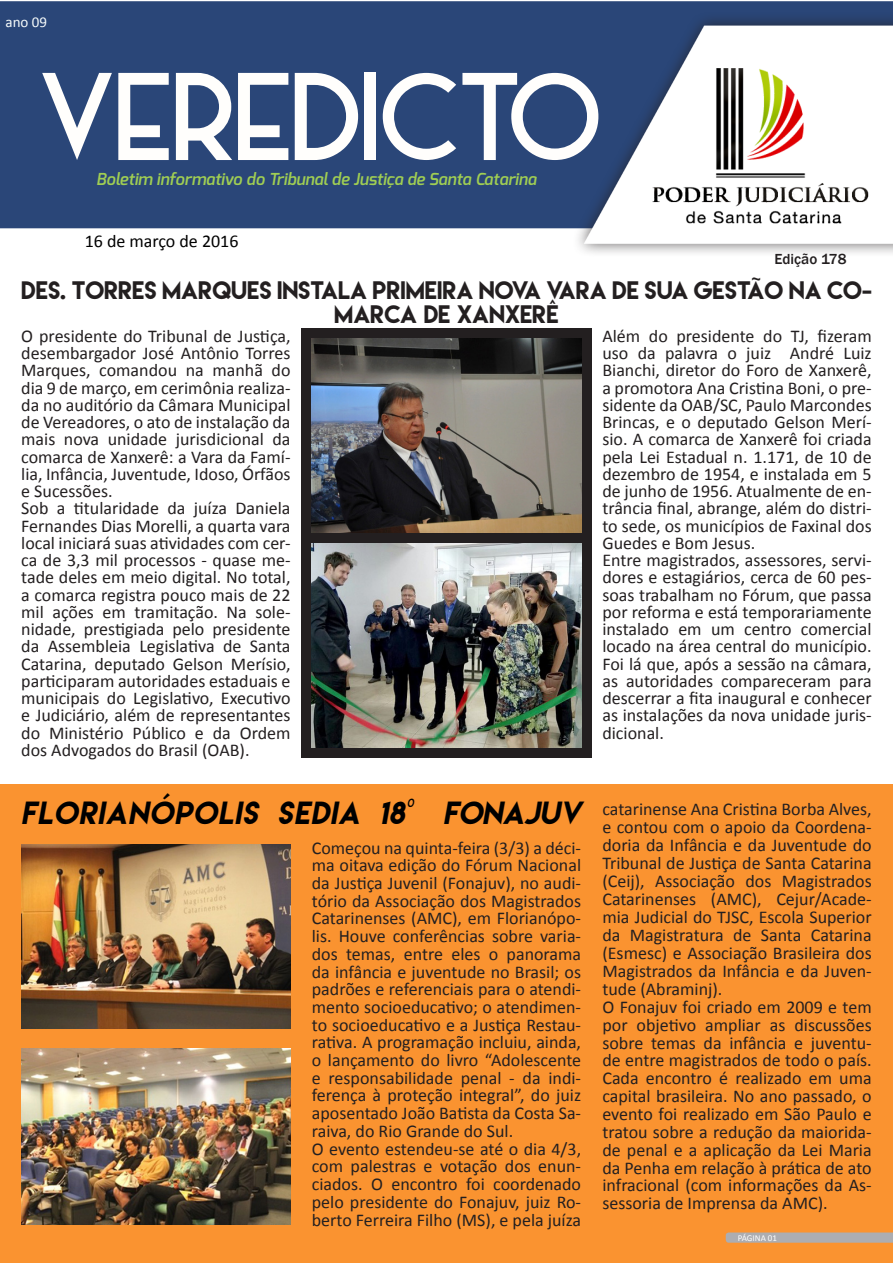
<style>
.page{position:relative;width:893px;height:1263px;background:#fff}
.page>*{position:absolute;margin:0;border:0;box-sizing:border-box;transform-origin:0 0}
.CORPO-notas_menores{font:109.05px "Alpaca Scarlett Demo";color:#fffefc}
.CORPO-notas_menores-2{font:italic 28.5px "Lemon Milk";color:#000}
.CORPO-notas_menores-3{font:22.5px/24px "Lemon Milk";color:#231f20;text-align:center}
.CORPO-notas_menores-4{font:18px/17.2px "Calibri";color:#231f20;text-align:justify}
.CORPO-notas_menores-5{font:18px "Calibri";color:#000}
.CORPO-notas_menores-6{font:italic 600 16.5px "Exo";color:#a0ce53}
.Estilo_de_parágrafo{font:500 15px "Franklin Gothic";color:#231f20}
.CORPO-notas_menores-7{font:15px "Calibri";color:#f6fbfb}
.CORPO-notas_menores-8{font:9px "Calibri";color:#fff}
</style>
<div class="page">
<div style="left:0;top:785px;width:893px;height:478px;background:#fa9330"></div>
<div style="left:301px;top:328px;width:291px;height:429px;background:#231f20"></div>
<div style="left:0;top:1px;width:565px;height:227px;background:#2a4678"></div>
<img style="left:565px;top:1px;width:328px;height:252px">
<img style="left:611px;top:39px;width:282px;height:212px">
<svg style="left:726px;top:1232px;width:167px;height:11px;background:#b1aaa7"></svg>
<img style="left:312px;top:338px;width:269px;height:194px">
<img style="left:312px;top:543px;width:269px;height:204px">
<img style="left:21px;top:844px;width:270px;height:184px">
<img style="left:21px;top:1049px;width:270px;height:175px">
<p class="CORPO-notas_menores-7" style="left:6px;top:12px;width:43px">ano 09</p>
<p class="CORPO-notas_menores" style="left:39px;top:59px;width:564px">VEREDICTO</p>
<p class="CORPO-notas_menores-6" style="left:96px;top:169px;width:442px">Boletim informativo do Tribunal de Justiça de Santa Catarina</p>
<p class="CORPO-notas_menores-5" style="left:85px;top:230px;width:155px">16 de março de 2016</p>
<p class="Estilo_de_parágrafo" style="left:774px;top:249px;width:74px">Edição 178</p>
<p class="CORPO-notas_menores-3" style="left:21px;top:278px;width:852px">DES. TORRES MARQUES INSTALA PRIMEIRA NOVA VARA DE SUA GESTÃO NA CO-<br>MARCA DE XANXERÊ</p>
<p class="CORPO-notas_menores-4" style="left:21px;top:327px;width:271px">O presidente do Tribunal de Justiça, desembargador José Antônio Torres Marques, comandou na manhã do dia 9 de março, em cerimônia realiza&shy;da no auditório da Câmara Municipal de Vereadores, o ato de instalação da mais nova unidade jurisdicional da comarca de Xanxerê: a Vara da Famí&shy;lia, Infância, Juventude, Idoso, Órfãos e Sucessões.</p>
<p class="CORPO-notas_menores-4" style="left:21px;top:500px;width:271px">Sob a titularidade da juíza Daniela Fernandes Dias Morelli, a quarta vara local iniciará suas atividades com cer&shy;ca de 3,3 mil processos - quase me&shy;tade deles em meio digital. No total, a comarca registra pouco mais de 22 mil ações em tramitação. Na sole&shy;nidade, prestigiada pelo presidente da Assembleia Legislativa de Santa Catarina, deputado Gelson Merísio, participaram autoridades estaduais e municipais do Legislativo, Executivo e Judiciário, além de representantes do Ministério Público e da Ordem dos Advogados do Brasil (OAB).</p>
<p class="CORPO-notas_menores-2" style="left:21px;top:793px;width:568px">FLORIANÓPOLIS SEDIA 18 FONAJUV</p>
<p class="CORPO-notas_menores-4" style="left:312px;top:839px;width:271px;line-height:17.7px">Começou na quinta-feira (3/3) a déci&shy;ma oitava edição do Fórum Nacional da Justiça Juvenil (Fonajuv), no audi&shy;tório da Associação dos Magistrados Catarinenses (AMC), em Florianópo&shy;lis. Houve conferências sobre varia&shy;dos temas, entre eles o panorama da infância e juventude no Brasil; os padrões e referenciais para o atendi&shy;mento socioeducativo; o atendimen&shy;to socioeducativo e a Justiça Restau&shy;rativa. A programação incluiu, ainda, o lançamento do livro “Adolescente e responsabilidade penal - da indi&shy;ferença à proteção integral”, do juiz aposentado João Batista da Costa Sa&shy;raiva, do Rio Grande do Sul.</p>
<p class="CORPO-notas_menores-4" style="left:312px;top:1140px;width:271px;line-height:17.9px">O evento estendeu-se até o dia 4/3, com palestras e votação dos enun&shy;ciados. O encontro foi coordenado pelo presidente do Fonajuv, juiz Ro&shy;berto Ferreira Filho (MS), e pela juíza</p>
<p class="CORPO-notas_menores-4" style="left:602px;top:327px;width:271px">Além do presidente do TJ, fizeram uso da palavra o juiz André Luiz Bianchi, diretor do Foro de Xanxerê, a promotora Ana Cristina Boni, o pre&shy;sidente da OAB/SC, Paulo Marcondes Brincas, e o deputado Gelson Merí&shy;sio. A comarca de Xanxerê foi criada pela Lei Estadual n. 1.171, de 10 de dezembro de 1954, e instalada em 5 de junho de 1956. Atualmente de en&shy;trância final, abrange, além do distri&shy;to sede, os municípios de Faxinal dos Guedes e Bom Jesus.</p>
<p class="CORPO-notas_menores-4" style="left:602px;top:552px;width:271px">Entre magistrados, assessores, servi&shy;dores e estagiários, cerca de 60 pes&shy;soas trabalham no Fórum, que passa por reforma e está temporariamente instalado em um centro comercial locado na área central do município.<br>Foi lá que, após a sessão na câmara, as autoridades compareceram para descerrar a fita inaugural e conhecer as instalações da nova unidade juris&shy;dicional.</p>
<p class="CORPO-notas_menores-4" style="left:602px;top:800px;width:271px;line-height:18px">catarinense Ana Cristina Borba Alves, e contou com o apoio da Coordena&shy;doria da Infância e da Juventude do Tribunal de Justiça de Santa Catarina (Ceij), Associação dos Magistrados Catarinenses (AMC), Cejur/Acade&shy;mia Judicial do TJSC, Escola Superior da Magistratura de Santa Catarina (Esmesc) e Associação Brasileira dos Magistrados da Infância e da Juven&shy;tude (Abraminj).</p>
<p class="CORPO-notas_menores-4" style="left:602px;top:998px;width:271px;line-height:17.9px">O Fonajuv foi criado em 2009 e tem por objetivo ampliar as discussões sobre temas da infância e juventu&shy;de entre magistrados de todo o país.<br>Cada encontro é realizado em uma capital brasileira. No ano passado, o evento foi realizado em São Paulo e tratou sobre a redução da maiorida&shy;de penal e a aplicação da Lei Maria da Penha em relação à prática de ato infracional (com informações da As&shy;sessoria de Imprensa da AMC).</p>
<p class="CORPO-notas_menores-8" style="left:738px;top:1232px;width:41px">PÁGINA 01</p>
</div>
